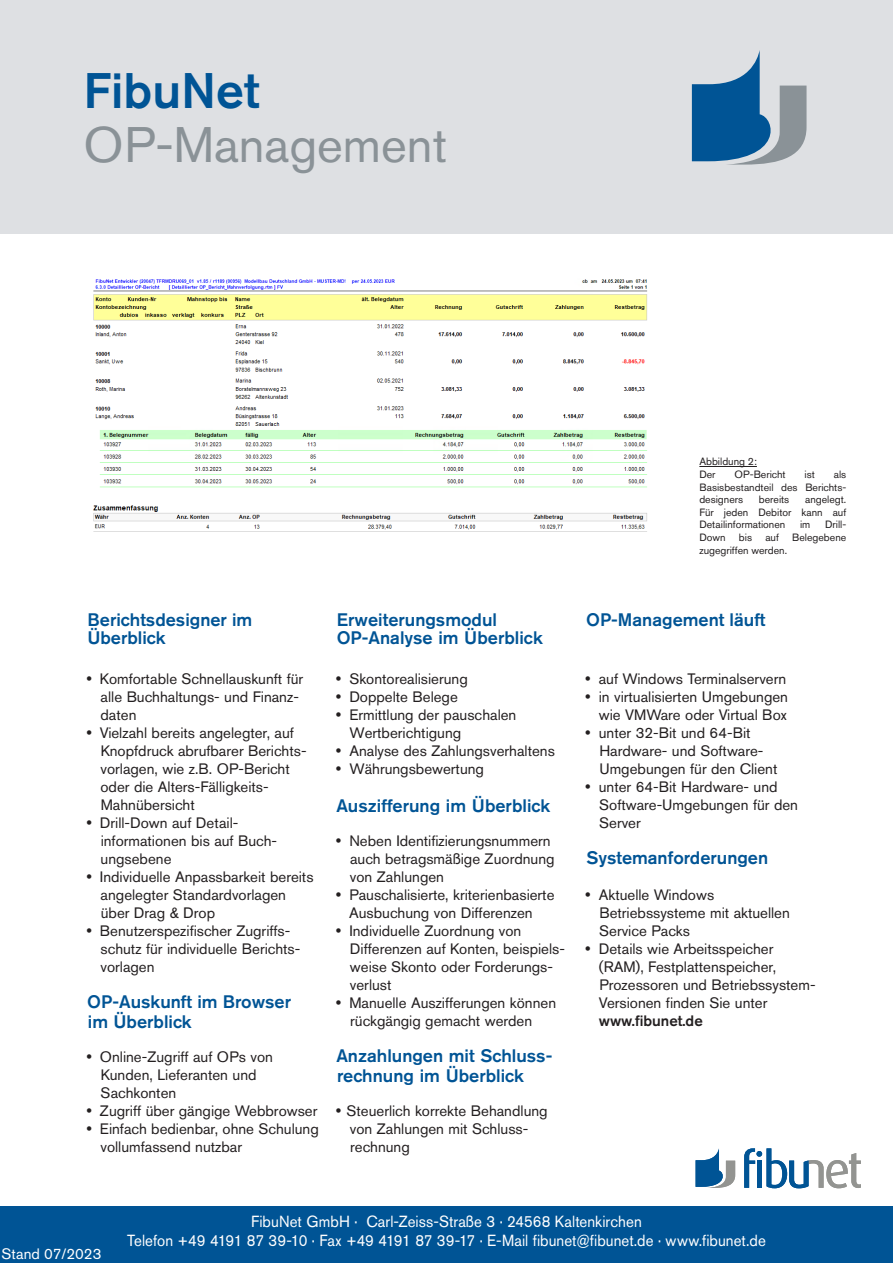
<style>
.page{position:relative;width:893px;height:1263px;background:#fff}
.page>*{position:absolute;margin:0;border:0;box-sizing:border-box;transform-origin:0 0}
.head_light{font:49.5px "Akzidenz Grotesk BE";color:#8a9297}
.head_light-2{font:500 49.5px "Akzidenz Grotesk BE";color:#005495}
.t1{font:500 18px/18px "Akzidenz Grotesk BE";color:#005495}
.t2{font:16.05px/19.2px "Akzidenz Grotesk BE";letter-spacing:.005em;color:#fff;text-align:center;scale:.94 1}
.t3{font:15px/18px "Akzidenz Grotesk BE";color:#231f20}
.t4{font:500 15px "Akzidenz Grotesk BE";color:#231f20}
.t5{font:15px "Akzidenz Grotesk BE";color:#fff}
.t6{font:10.5px/12.6px "Akzidenz Grotesk BE";color:#231f20;text-align:justify}
</style>
<div class="page">
<div style="left:0;top:1206px;width:893px;height:57px;background:#005495"></div>
<div style="left:0;top:0;width:893px;height:234px;background:#dee0e3"></div>
<svg style="left:692px;top:50px;width:114px;height:115px"></svg>
<svg style="left:744px;top:1148px;width:117px;height:40px"></svg>
<svg style="left:696px;top:1148px;width:39px;height:40px"></svg>
<hr style="left:699px;top:466px;width:58px;height:1px;background:#231f20">
<img style="left:93px;top:279px;width:554px;height:253px">
<p class="head_light-2" style="left:83px;top:60px;width:178px">FibuNet</p>
<p class="head_light" style="left:83px;top:115px;width:365px">OP-Management</p>
<p class="t6" style="left:699px;top:455px;width:59px">Abbildung 2:</p>
<p class="t6" style="left:699px;top:468px;width:18px">Der</p>
<p class="t6" style="left:734px;top:468px;width:53px">OP-Bericht</p>
<p class="t6" style="left:805px;top:468px;width:12px">ist</p>
<p class="t6" style="left:699px;top:468px;width:148px;text-indent:134px">als Basisbestandteil des Berichts&shy;designers</p>
<p class="t6" style="left:699px;top:493px;width:148px;text-indent:106px">angelegt.<br>Für jeden Debitor kann auf Detailinformationen</p>
<p class="t6" style="left:759px;top:493px;width:32px">bereits</p>
<p class="t6" style="left:800px;top:518px;width:12px">im</p>
<p class="t6" style="left:825px;top:518px;width:23px">Drill-</p>
<p class="t6" style="left:699px;top:531px;width:28px">Down</p>
<p class="t6" style="left:739px;top:531px;width:15px">bis</p>
<p class="t6" style="left:765px;top:531px;width:15px">auf</p>
<p class="t6" style="left:792px;top:531px;width:56px">Belegebene</p>
<p class="t6" style="left:699px;top:544px;width:89px">zugegriffen werden.</p>
<p class="t1" style="left:87px;top:610px;width:167px">Berichtsdesigner im<br>Überblick</p>
<p class="t3" style="left:101px;top:670px;width:204px;text-indent:-15px">• Komfortable Schnellauskunft für alle Buchhaltungs- und Finanz&shy;daten</p>
<p class="t3" style="left:101px;top:724px;width:208px;text-indent:-15px">• Vielzahl bereits angelegter, auf<br>Knopfdruck abrufbarer Berichts&shy;vorlagen, wie z.B. OP-Bericht oder die Alters-Fälligkeits-<br>Mahnübersicht</p>
<p class="t3" style="left:101px;top:814px;width:178px;text-indent:-15px">• Drill-Down auf Detail&shy;informationen bis auf Buch&shy;ungsebene</p>
<p class="t3" style="left:101px;top:868px;width:214px;text-indent:-15px">• Individuelle Anpassbarkeit bereits angelegter Standardvorlagen über Drag &amp; Drop</p>
<p class="t3" style="left:101px;top:922px;width:201px;text-indent:-15px">• Benutzerspezifischer Zugriffs&shy;schutz für individuelle Berichts&shy;vorlagen</p>
<p class="t1" style="left:87px;top:992px;width:205px;line-height:19.5px">OP-Auskunft im Browser im Überblick</p>
<p class="t3" style="left:100px;top:1048px;width:174px;text-indent:-15px">• Online-Zugriff auf OPs von<br>Kunden, Lieferanten und<br>Sachkonten</p>
<p class="t3" style="left:86px;top:1102px;width:233px">• Zugriff über gängige Webbrowser</p>
<p class="t3" style="left:101px;top:1120px;width:220px;text-indent:-15px">• Einfach bedienbar, ohne Schulung vollumfassend nutzbar</p>
<p class="t1" style="left:337px;top:610px;width:208px">Erweiterungsmodul<br>OP-Analyse im Überblick</p>
<p class="t3" style="left:335px;top:670px;width:134px">• Skontorealisierung</p>
<p class="t3" style="left:335px;top:688px;width:124px">• Doppelte Belege</p>
<p class="t3" style="left:349px;top:706px;width:169px;text-indent:-14px">• Ermittlung der pauschalen<br>Wertberichtigung</p>
<p class="t3" style="left:335px;top:742px;width:221px">• Analyse des Zahlungsverhaltens</p>
<p class="t3" style="left:335px;top:760px;width:150px">• Währungsbewertung</p>
<p class="t1" style="left:336px;top:796px;width:215px">Auszifferung im Überblick</p>
<p class="t3" style="left:350px;top:832px;width:206px;text-indent:-15px">• Neben Identifizierungsnummern auch betragsmäßige Zuordnung von Zahlungen</p>
<p class="t3" style="left:335px;top:886px;width:221px;text-align:center">• Pauschalisierte, kriterienbasierte<br>Ausbuchung von Differenzen</p>
<p class="t3" style="left:350px;top:922px;width:216px;text-indent:-15px">• Individuelle Zuordnung von<br>Differenzen auf Konten, beispiels&shy;weise Skonto oder Forderungs&shy;verlust</p>
<p class="t3" style="left:335px;top:994px;width:222px;text-align:center">• Manuelle Auszifferungen können rückgängig gemacht werden</p>
<p class="t1" style="left:336px;top:1046px;width:218px;line-height:19.5px">Anzahlungen mit Schluss&shy;rechnung im Überblick</p>
<p class="t3" style="left:350px;top:1102px;width:199px;text-indent:-15px">• Steuerlich korrekte Behandlung von Zahlungen mit Schluss&shy;rechnung</p>
<p class="t1" style="left:586px;top:610px;width:181px">OP-Management läuft</p>
<p class="t3" style="left:585px;top:670px;width:203px">• auf Windows Terminalservern</p>
<p class="t3" style="left:585px;top:688px;width:205px">• in virtualisierten Umgebungen</p>
<p class="t3" style="left:599px;top:706px;width:189px">wie VMWare oder Virtual Box</p>
<p class="t3" style="left:599px;top:724px;width:180px;text-indent:-15px">• unter 32-Bit und 64-Bit<br>Hardware- und Software-<br>Umgebungen für den Client</p>
<p class="t3" style="left:599px;top:778px;width:200px;text-indent:-15px">• unter 64-Bit Hardware- und<br>Software-Umgebungen für den<br>Server</p>
<p class="t1" style="left:586px;top:848px;width:183px">Systemanforderungen</p>
<p class="t3" style="left:599px;top:886px;width:192px;text-indent:-15px">• Aktuelle Windows<br>Betriebssysteme mit aktuellen<br>Service Packs</p>
<p class="t3" style="left:599px;top:940px;width:218px;text-indent:-14px">• Details wie Arbeitsspeicher (RAM), Festplattenspeicher,<br>Prozessoren und Betriebssystem-<br>Versionen finden Sie unter</p>
<p class="t4" style="left:599px;top:1012px;width:106px">www.fibunet.de</p>
<p class="t5" style="left:2px;top:1244px;width:101px">Stand 07/2023</p>
<p class="t2" style="left:127px;top:1212px;width:681px">FibuNet GmbH · Carl-Zeiss-Straße 3 · 24568 Kaltenkirchen<br>Telefon +49 4191 87 39-10 · Fax +49 4191 87 39-17 · E-Mail fibunet@fibunet.de · www.fibunet.de</p>
</div>
